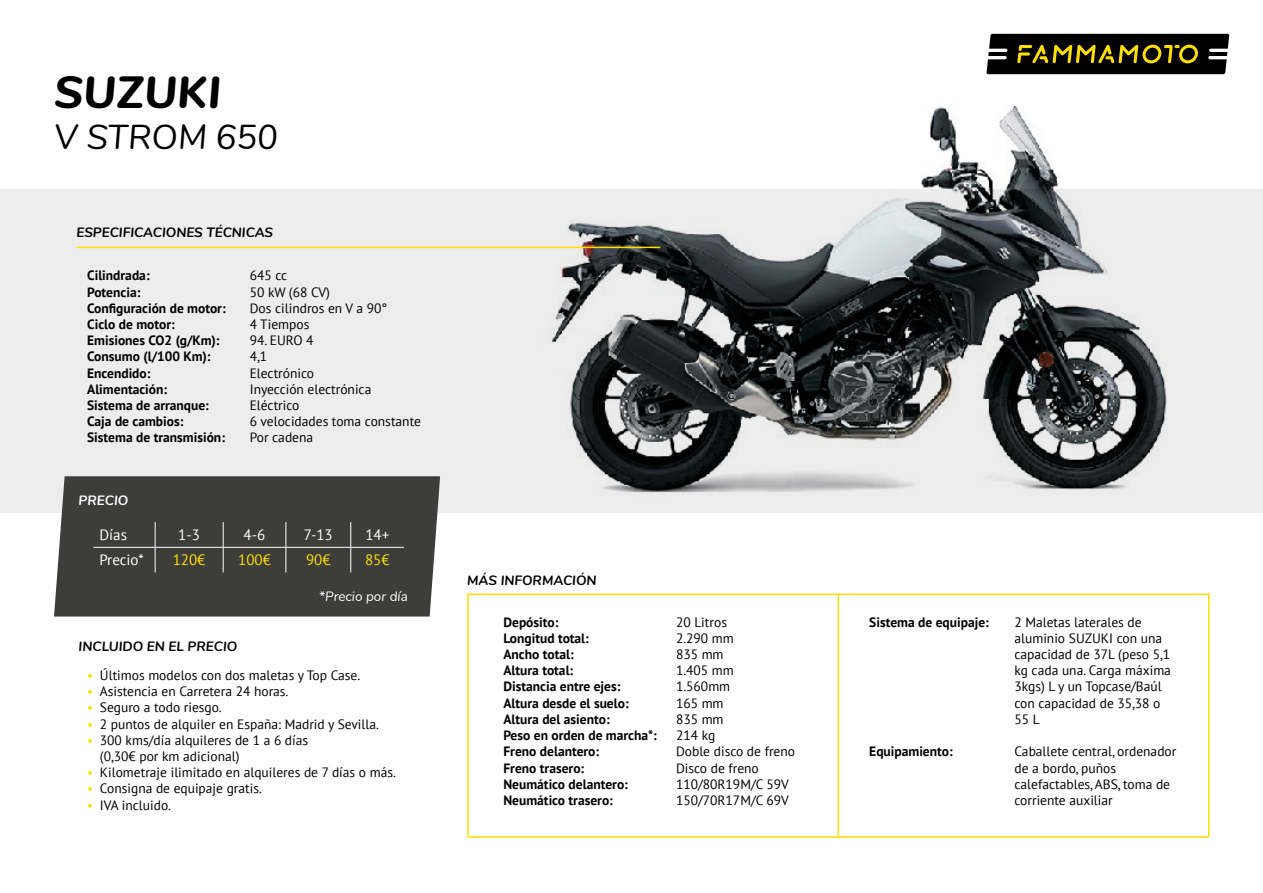
<style>
.page{position:relative;width:1263px;height:893px;background:#fff}
.page>*{position:absolute;margin:0;border:0;box-sizing:border-box;transform-origin:0 0}
.t1{font:italic 800 45px "Nunito";color:#000}
.t2{font:italic 34.5px "Nunito";color:#000}
.t3{font:15px "PT Sans";color:#fff}
.t4{font:15px "PT Sans";color:#ffdf00}
.t5{font:13.5px/16.2px "PT Sans";color:#000}
.t6{font:700 13.5px/16.2px "PT Sans";color:#000}
.t7{font:italic 700 13.5px "Nunito";color:#000}
.t8{font:italic 13.5px "Nunito";color:#fff}
.t9{font:italic 700 13.5px "Nunito";color:#fff}
.s1{color:#ffdf00}
</style>
<div class="page">
<div style="left:0;top:189px;width:1263px;height:323px;background:#ededed"></div>
<div style="left:54px;top:476px;width:386px;height:141px;background:#3d3d3b"></div>
<img style="left:501px;top:107px;width:708px;height:406px">
<svg style="left:986px;top:34px;width:243px;height:40px;background:#29250a"></svg>
<hr style="left:77px;top:247px;width:583px;height:1px;background:#ffdf00">
<hr style="left:467px;top:593px;width:742px;height:2px;background:#ffdf00">
<hr style="left:838px;top:593px;width:1px;height:243px;background:#ffdf00">
<hr style="left:467px;top:836px;width:742px;height:2px;background:#ffdf00">
<hr style="left:1208px;top:593px;width:1px;height:243px;background:#ffdf00">
<hr style="left:467px;top:593px;width:2px;height:243px;background:#ffdf00">
<hr style="left:93px;top:547px;width:62px;height:1px;background:#fff">
<hr style="left:155px;top:547px;width:68px;height:1px;background:#fff">
<svg style="left:155px;top:522px;width:1px;height:50px"></svg>
<hr style="left:223px;top:547px;width:63px;height:1px;background:#fff">
<svg style="left:223px;top:522px;width:1px;height:50px"></svg>
<hr style="left:286px;top:547px;width:65px;height:1px;background:#fff">
<svg style="left:286px;top:522px;width:1px;height:50px"></svg>
<hr style="left:351px;top:547px;width:53px;height:1px;background:#fff">
<svg style="left:350px;top:522px;width:1px;height:50px"></svg>
<h1 class="t1" style="left:54px;top:59px;width:169px">SUZUKI</h1>
<h2 class="t2" style="left:54px;top:112px;width:225px">V STROM 650</h2>
<p class="t7" style="left:77px;top:223px;width:198px">ESPECIFICACIONES TÉCNICAS</p>
<p class="t5" style="left:250px;top:267px;width:139px">645 cc<br>50 kW (68 CV)<br>Dos cilindros en V a 90°<br>4 Tiempos</p>
<p class="t5" style="left:250px;top:332px;width:173px">94. EURO 4<br>4,1<br>Electrónico<br>Inyección electrónica<br>Eléctrico<br>6 velocidades toma constante<br>Por cadena</p>
<p class="t6" style="left:87px;top:267px;width:140px">Cilindrada:<br>Potencia:<br>Configuración de motor:<br>Ciclo de motor:<br>Emisiones CO2 (g/Km):<br>Consumo (l/100 Km):<br>Encendido:<br>Alimentación:<br>Sistema de arranque:<br>Caja de cambios:<br>Sistema de transmisión:</p>
<p class="t9" style="left:79px;top:490px;width:51px">PRECIO</p>
<p class="t3" style="left:99px;top:525px;width:29px">Días</p>
<p class="t3" style="left:178px;top:525px;width:23px">1-3</p>
<p class="t3" style="left:244px;top:525px;width:23px">4-6</p>
<p class="t3" style="left:304px;top:525px;width:30px">7-13</p>
<p class="t3" style="left:365px;top:525px;width:25px">14+</p>
<p class="t3" style="left:99px;top:551px;width:46px">Precio*</p>
<p class="t4" style="left:173px;top:551px;width:34px">120€</p>
<p class="t4" style="left:238px;top:551px;width:34px">100€</p>
<p class="t4" style="left:306px;top:551px;width:26px">90€</p>
<p class="t4" style="left:365px;top:551px;width:26px">85€</p>
<p class="t7" style="left:79px;top:637px;width:160px">INCLUIDO EN EL PRECIO</p>
<p class="t8" style="left:319px;top:587px;width:90px">*Precio por día</p>
<p class="t5" style="left:87px;top:667px;width:275px"><span class="s1">•</span> Últimos modelos con dos maletas y Top Case.</p>
<p class="t5" style="left:87px;top:683px;width:203px"><span class="s1">•</span> Asistencia en Carretera 24 horas.</p>
<p class="t5" style="left:87px;top:699px;width:136px"><span class="s1">•</span> Seguro a todo riesgo.</p>
<p class="t5" style="left:87px;top:715px;width:293px"><span class="s1">•</span> 2 puntos de alquiler en España: Madrid y Sevilla.</p>
<p class="t5" style="left:100px;top:732px;width:210px;text-indent:-13px"><span class="s1">•</span> 300 kms/día alquileres de 1 a 6 días (0,30€ por km adicional)</p>
<p class="t5" style="left:87px;top:764px;width:310px"><span class="s1">•</span> Kilometraje ilimitado en alquileres de 7 días o más.</p>
<p class="t5" style="left:87px;top:780px;width:176px"><span class="s1">•</span> Consigna de equipaje gratis.</p>
<p class="t5" style="left:87px;top:796px;width:85px"><span class="s1">•</span> IVA incluido.</p>
<p class="t7" style="left:467px;top:570px;width:131px">MÁS INFORMACIÓN</p>
<p class="t6" style="left:503px;top:614px;width:155px">Depósito:<br>Longitud total:<br>Ancho total:<br>Altura total:<br>Distancia entre ejes:<br>Altura desde el suelo:<br>Altura del asiento:<br>Peso en orden de marcha*:<br>Freno delantero:<br>Freno trasero:<br>Neumático delantero:<br>Neumático trasero:</p>
<p class="t5" style="left:676px;top:613px;width:121px">20 Litros<br>2.290 mm<br>835 mm<br>1.405 mm<br>1.560mm<br>165 mm<br>835 mm<br>214 kg<br>Doble disco de freno<br>Disco de freno<br>110/80R19M/C 59V<br>150/70R17M/C 69V</p>
<p class="t5" style="left:1014px;top:613px;width:158px">2 Maletas laterales de aluminio SUZUKI con una capacidad de 37L (peso 5,1 kg cada una. Carga máxima<br>3kgs) L y un Topcase/Baúl con capacidad de 35,38 o<br>55 L</p>
<p class="t6" style="left:869px;top:614px;width:121px">Sistema de equipaje:</p>
<p class="t6" style="left:869px;top:743px;width:85px">Equipamiento:</p>
<p class="t5" style="left:1014px;top:743px;width:163px">Caballete central, ordenador de a bordo, puños calefactables, ABS, toma de corriente auxiliar</p>
</div>
